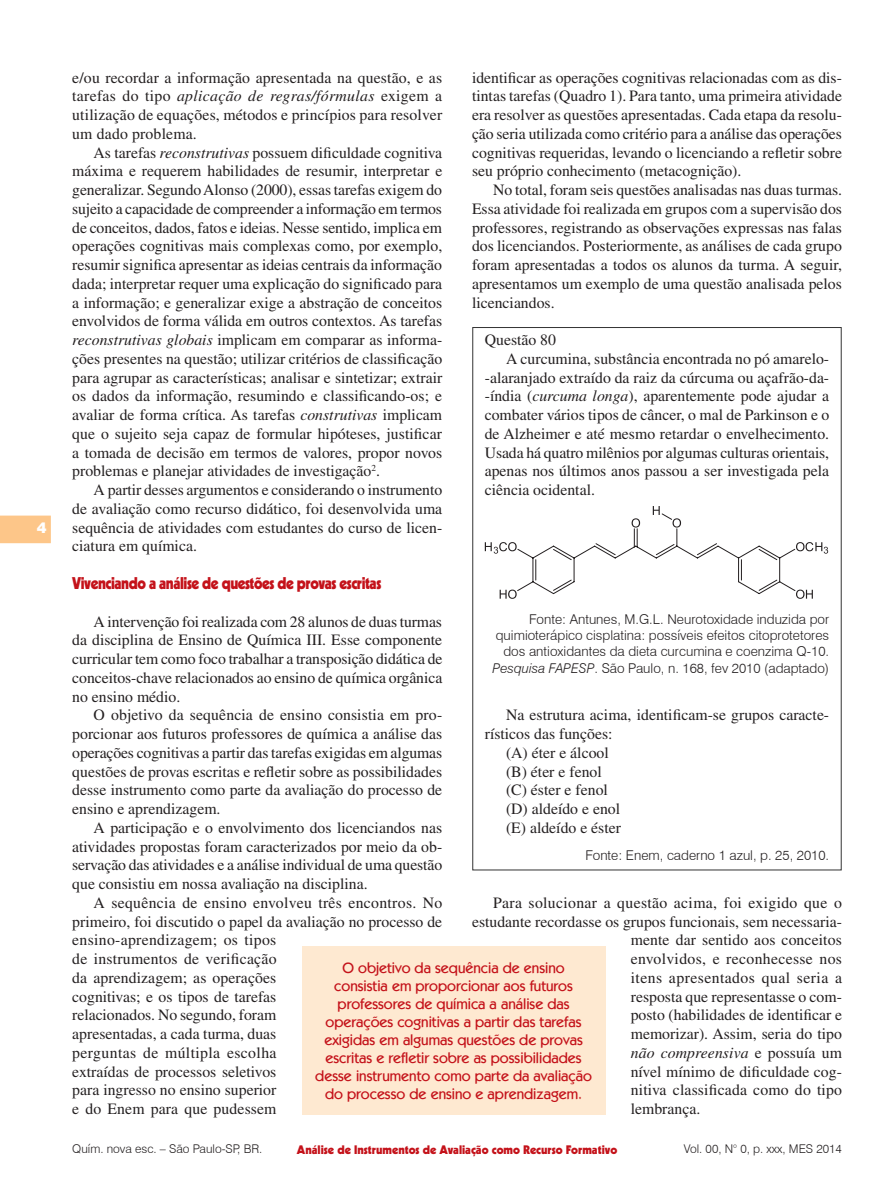
<style>
.page{position:relative;width:893px;height:1191px;background:#fff}
.page>*{position:absolute;margin:0;border:0;box-sizing:border-box;transform-origin:0 0}
.Seção{font:900 16.5px "Kabel";letter-spacing:-.03em;color:#c4121a;scale:.9 1}
.t1{font:15.75px/18.8px "Times";color:#231f20;text-align:justify}
.t2{font:15.75px "Times";letter-spacing:.02em;color:#231f20}
.t3{font:15.75px "Times";letter-spacing:.025em;color:#231f20}
.t4{font:italic 15.75px "Times";letter-spacing:.005em;color:#231f20}
.Olho{font:500 15px/18px "Kabel IT Cby BT";color:#c4121a;text-align:center}
.t5{font:900 15px "Swiss 721 BT";color:#fff}
.Figura{font:300 13.5px/16.2px "Swiss 721 BT";color:#231f20;text-align:right}
.t6{font:300 12px "Swiss 721 BT";color:#231f20}
.t7{font:900 12px "Kabel";color:#c4121a}
.s1{font-style:italic}
.s2{font-style:normal}
</style>
<div class="page">
<svg style="left:0;top:515px;width:51px;height:28px"></svg>
<svg style="left:485px;top:506px;width:343px;height:93px"></svg>
<div style="left:302px;top:945px;width:303px;height:169px;background:#fee9d1"></div>
<p class="t5" style="left:37px;top:518px;width:11px">4</p>
<p class="t1" style="left:72px;top:68px;width:371px">e/ou recordar a informação apresentada na questão, e as tarefas do tipo <span class="s1">aplicação de regras/fórmulas</span> exigem a utilização de equações, métodos e princípios para resolver um dado problema.</p>
<p class="t1" style="left:72px;top:143px;width:372px;text-indent:21px">As tarefas <span class="s1">reconstrutivas</span> possuem dificuldade cognitiva máxima e requerem habilidades de resumir, interpretar e generalizar. Segundo Alonso (2000), essas tarefas exigem do sujeito a capacidade de compreender a informação em termos de conceitos, dados, fatos e ideias. Nesse sentido, implica em operações cognitivas mais complexas como, por exemplo, resumir significa apresentar as ideias centrais da informação dada; interpretar requer uma explicação do significado para a informação; e generalizar exige a abstração de conceitos envolvidos de forma válida em outros contextos. As tarefas <span class="s1">reconstrutivas globais</span> implicam em comparar as informa&shy;ções presentes na questão; utilizar critérios de classificação para agrupar as características; analisar e sintetizar; extrair os dados da informação, resumindo e classificando-os; e avaliar de forma crítica. As tarefas <span class="s1">construtivas</span> implicam que o sujeito seja capaz de formular hipóteses, justificar a tomada de decisão em termos de valores, propor novos problemas e planejar atividades de investigação<sup>2</sup>.</p>
<p class="t1" style="left:72px;top:480px;width:371px;text-indent:21px">A partir desses argumentos e considerando o instrumento de avaliação como recurso didático, foi desenvolvida uma sequência de atividades com estudantes do curso de licen&shy;ciatura em química.</p>
<p class="Seção" style="left:72px;top:572px;width:345px">Vivenciando a análise de questões de provas escritas</p>
<p class="t1" style="left:72px;top:612px;width:372px;text-indent:21px">A intervenção foi realizada com 28 alunos de duas turmas da disciplina de Ensino de Química III. Esse componente curricular tem como foco trabalhar a transposição didática de conceitos-chave relacionados ao ensino de química orgânica no ensino médio.</p>
<p class="t1" style="left:72px;top:705px;width:371px;text-indent:21px">O objetivo da sequência de ensino consistia em pro&shy;porcionar aos futuros professores de química a análise das operações cognitivas a partir das tarefas exigidas em algumas questões de provas escritas e refletir sobre as possibilidades desse instrumento como parte da avaliação do processo de ensino e aprendizagem.</p>
<p class="t1" style="left:72px;top:818px;width:371px;text-indent:21px">A participação e o envolvimento dos licenciandos nas atividades propostas foram caracterizados por meio da ob&shy;servação das atividades e a análise individual de uma questão que consistiu em nossa avaliação na disciplina.</p>
<p class="t1" style="left:72px;top:893px;width:372px;text-align:left;text-indent:21px">A sequência de ensino envolveu três encontros. No primeiro, foi discutido o papel da avaliação no processo de ensino-aprendizagem; os tipos<br>de instrumentos de verificação<br>da aprendizagem; as operações<br>cognitivas; e os tipos de tarefas<br>relacionados. No segundo, foram<br>apresentadas, a cada turma, duas<br>perguntas de múltipla escolha<br>extraídas de processos seletivos<br>para ingresso no ensino superior<br>e do Enem para que pudessem</p>
<p class="t1" style="left:472px;top:68px;width:372px">identificar as operações cognitivas relacionadas com as dis&shy;tintas tarefas (Quadro 1). Para tanto, uma primeira atividade era resolver as questões apresentadas. Cada etapa da resolu&shy;ção seria utilizada como critério para a análise das operações cognitivas requeridas, levando o licenciando a refletir sobre seu próprio conhecimento (metacognição).</p>
<p class="t1" style="left:472px;top:180px;width:372px;text-indent:21px">No total, foram seis questões analisadas nas duas turmas.<br>Essa atividade foi realizada em grupos com a supervisão dos professores, registrando as observações expressas nas falas dos licenciandos. Posteriormente, as análises de cada grupo foram apresentadas a todos os alunos da turma. A seguir, apresentamos um exemplo de uma questão analisada pelos licenciandos.</p>
<p class="t1" style="left:485px;top:330px;width:73px">Questão 80</p>
<p class="t1" style="left:485px;top:349px;width:346px;text-indent:21px">A curcumina, substância encontrada no pó amarelo--alaranjado extraído da raiz da cúrcuma ou açafrão-da--índia (<span class="s1">curcuma longa</span>), aparentemente pode ajudar a combater vários tipos de câncer, o mal de Parkinson e o de Alzheimer e até mesmo retardar o envelhecimento.<br>Usada há quatro milênios por algumas culturas orientais, apenas nos últimos anos passou a ser investigada pela ciência ocidental.</p>
<p class="Figura" style="left:492px;top:611px;width:338px">Fonte: Antunes, M.G.L. Neurotoxidade induzida por quimioterápico cisplatina: possíveis efeitos citoprotetores dos antioxidantes da dieta curcumina e coenzima Q-10.<br><span class="s1">Pesquisa FAPESP</span>. São Paulo, n. 168, fev 2010 (adaptado)</p>
<p class="t1" style="left:485px;top:705px;width:346px;text-indent:21px">Na estrutura acima, identificam-se grupos caracte&shy;rísticos das funções:</p>
<p class="t1" style="left:506px;top:743px;width:104px">(A) éter e álcool</p>
<p class="t1" style="left:506px;top:762px;width:97px">(B) éter e fenol</p>
<p class="t1" style="left:506px;top:780px;width:103px">(C) éster e fenol</p>
<p class="t1" style="left:506px;top:799px;width:116px">(D) aldeído e enol</p>
<p class="t1" style="left:506px;top:818px;width:117px">(E) aldeído e éster</p>
<p class="Figura" style="left:585px;top:846px;width:245px">Fonte: Enem, caderno 1 azul, p. 25, 2010.</p>
<p class="t2" style="left:493px;top:893px;width:350px">Para solucionar a questão acima, foi exigido que o</p>
<p class="t1" style="left:472px;top:912px;width:371px">estudante recordasse os grupos funcionais, sem necessaria-</p>
<p class="t1" style="left:631px;top:930px;width:213px">mente dar sentido aos conceitos</p>
<p class="t2" style="left:631px;top:950px;width:213px">envolvidos, e reconhecesse nos</p>
<p class="t3" style="left:631px;top:968px;width:213px">itens apresentados qual seria a</p>
<p class="t1" style="left:631px;top:987px;width:213px">resposta que representasse o com-</p>
<p class="t1" style="left:631px;top:1005px;width:213px">posto (habilidades de identificar e</p>
<p class="t1" style="left:631px;top:1024px;width:213px">memorizar). Assim, seria do tipo</p>
<p class="t4" style="left:631px;top:1044px;width:213px">não compreensiva <span class="s2">e possuía um</span></p>
<p class="t1" style="left:631px;top:1062px;width:213px">nível mínimo de dificuldade cog-</p>
<p class="t1" style="left:631px;top:1080px;width:213px">nitiva classificada como do tipo</p>
<p class="t1" style="left:631px;top:1099px;width:71px">lembrança.</p>
<p class="Olho" style="left:315px;top:958px;width:278px">O objetivo da sequência de ensino consistia em proporcionar aos futuros professores de química a análise das operações cognitivas a partir das tarefas exigidas em algumas questões de provas escritas e refletir sobre as possibilidades desse instrumento como parte da avaliação do processo de ensino e aprendizagem.</p>
<p class="t6" style="left:72px;top:1141px;width:192px">Quím. nova esc. – São Paulo-SP, BR.</p>
<p class="t6" style="left:684px;top:1141px;width:160px">Vol. 00, N° 0, p. xxx, MES 2014</p>
<p class="t7" style="left:297px;top:1141px;width:322px">Análise de Instrumentos de Avaliação como Recurso Formativo</p>
</div>
